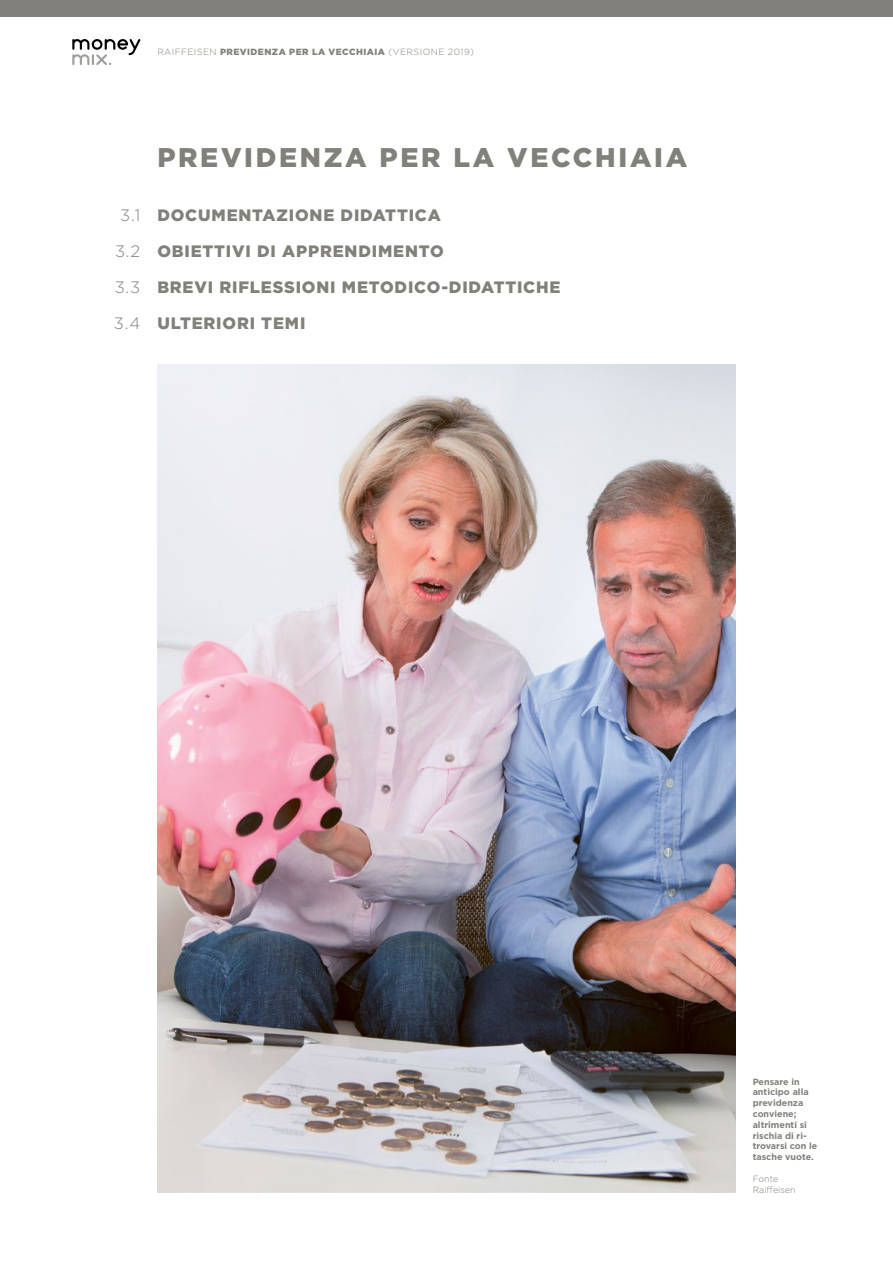
<style>
.page{position:relative;width:893px;height:1263px;background:#fff}
.page>*{position:absolute;margin:0;border:0;box-sizing:border-box;transform-origin:0 0}
.t1{font:900 27px "Gotham";letter-spacing:.1em;color:#81807a}
.t2{font:900 16.5px/36px "Gotham";letter-spacing:.05em;color:#81807a}
.t3{font:300 16.5px/36px "Gotham";color:#81807a;text-align:center}
.t4{font:700 9px/10.8px "Gotham";color:#81807a}
.t5{font:300 9px "Gotham";letter-spacing:.05em;color:#81807a}
.t6{font:300 9px/10.8px "Gotham";color:#81807a}
.s1{font-weight:900}
</style>
<div class="page">
<div style="left:0;top:0;width:893px;height:17px;background:#81807a"></div>
<svg style="left:72px;top:39px;width:68px;height:26px"></svg>
<img style="left:157px;top:365px;width:579px;height:828px">
<p class="t5" style="left:157px;top:47px;width:318px">RAIFFEISEN <span class="s1">PREVIDENZA PER LA VECCHIAIA</span> (VERSIONE 2019)</p>
<p class="t3" style="left:114px;top:197px;width:28px">3.1<br>3.2<br>3.3<br>3.4</p>
<h1 class="t1" style="left:157px;top:139px;width:531px">PREVIDENZA PER LA VECCHIAIA</h1>
<p class="t2" style="left:157px;top:197px;width:405px">DOCUMENTAZIONE DIDATTICA<br>OBIETTIVI DI APPRENDIMENTO<br>BREVI RIFLESSIONI METODICO-DIDATTICHE<br>ULTERIORI TEMI</p>
<p class="t4" style="left:753px;top:1076px;width:66px">Pensare in anticipo alla previdenza conviene; altrimenti si rischia di ri&shy;trovarsi con le tasche vuote.</p>
<p class="t6" style="left:753px;top:1173px;width:45px">Fonte<br>Raiffeisen</p>
</div>
